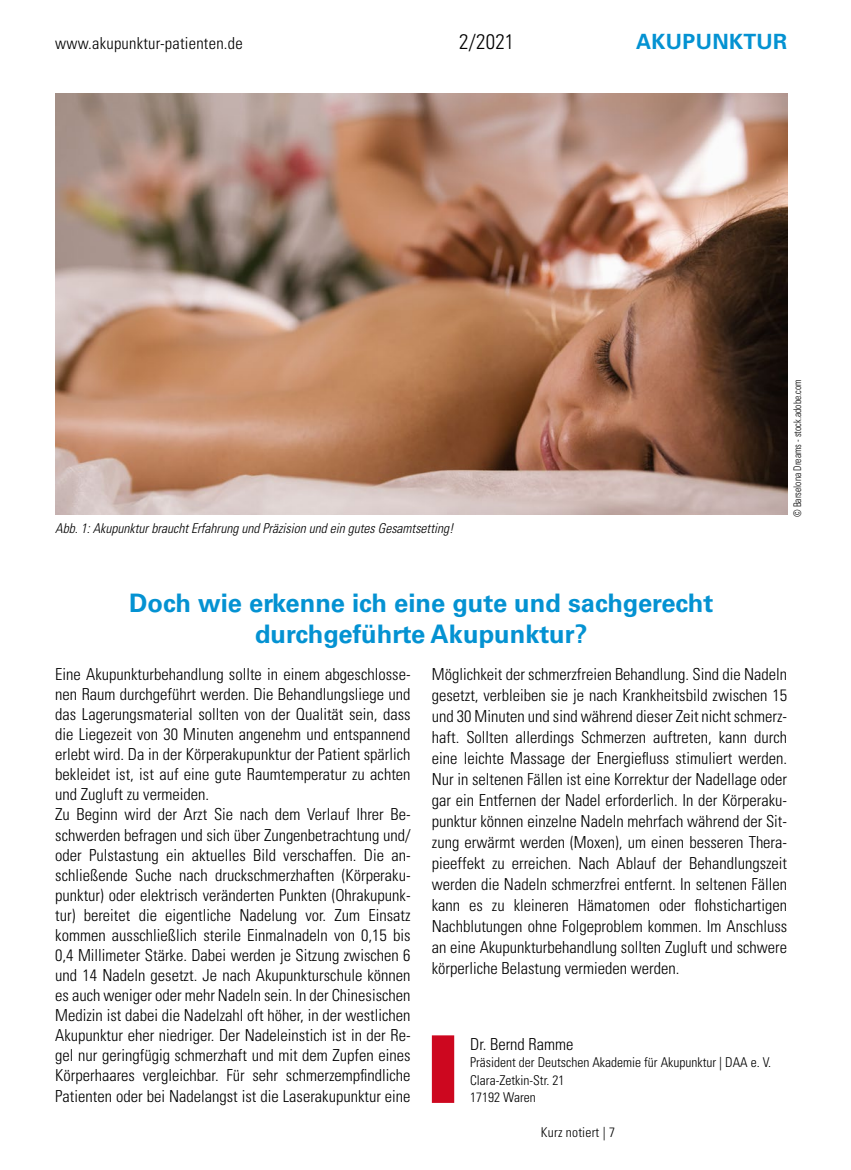
<style>
.page{position:relative;width:851px;height:1170px;background:#fff}
.page>*{position:absolute;margin:0;border:0;box-sizing:border-box;transform-origin:0 0}
.HL{font:700 25.5px/30.9px "Univers LT Std";color:#0492d2;text-align:center}
.t1{font:700 21px "Univers LT Std";letter-spacing:.015em;color:#0492d2}
.t2{font:300 condensed 21px "Univers LT Std";color:#000}
.Copy{font:300 condensed 16.5px/20.1px "Univers LT Std";color:#000;text-align:justify}
.Autor{font:300 condensed 16.5px "Univers LT Std";color:#000}
.Autor-2{font:300 condensed 13.5px/17.4px "Univers LT Std";color:#000}
.BU{font:italic 300 condensed 13.5px "Univers LT Std";color:#000}
.Quellen{font:300 condensed 10.5px "Univers LT Std";color:#000;scale:.91 1}
</style>
<div class="page">
<div style="left:432px;top:1035px;width:22px;height:67px;background:#cd071f"></div>
<img style="left:55px;top:94px;width:732px;height:420px">
<p class="Copy" style="left:55px;top:33px;width:189px">www.akupunktur-patienten.de</p>
<p class="t2" style="left:459px;top:29px;width:57px">2/2021</p>
<p class="t1" style="left:636px;top:30px;width:153px">AKUPUNKTUR</p>
<p class="BU" style="left:55px;top:520px;width:400px">Abb. 1: Akupunktur braucht Erfahrung und Präzision und ein gutes Gesamtsetting!</p>
<p class="Quellen" style="left:790px;top:517px;width:153px;rotate:-90deg">© Barselona Dreams - stock.adobe.com</p>
<p class="HL" style="left:129px;top:587px;width:585px">Doch wie erkenne ich eine gute und sachgerecht durchgeführte Akupunktur?</p>
<p class="Copy" style="left:55px;top:664px;width:357px">Eine Akupunkturbehandlung sollte in einem abgeschlosse&shy;nen Raum durchgeführt werden. Die Behandlungsliege und das Lagerungsmaterial sollten von der Qualität sein, dass die Liegezeit von 30 Minuten angenehm und entspannend erlebt wird. Da in der Körperakupunktur der Patient spärlich bekleidet ist, ist auf eine gute Raumtemperatur zu achten und Zugluft zu vermeiden.</p>
<p class="Copy" style="left:55px;top:804px;width:357px">Zu Beginn wird der Arzt Sie nach dem Verlauf Ihrer Be&shy;schwerden befragen und sich über Zungenbetrachtung und/ oder Pulstastung ein aktuelles Bild verschaffen. Die an&shy;schließende Suche nach druckschmerzhaften (Körperaku&shy;punktur) oder elektrisch veränderten Punkten (Ohrakupunk&shy;tur) bereitet die eigentliche Nadelung vor. Zum Einsatz kommen ausschließlich sterile Einmalnadeln von 0,15 bis 0,4 Millimeter Stärke. Dabei werden je Sitzung zwischen 6 und 14 Nadeln gesetzt. Je nach Akupunkturschule können es auch weniger oder mehr Nadeln sein. In der Chinesischen Medizin ist dabei die Nadelzahl oft höher, in der westlichen Akupunktur eher niedriger. Der Nadeleinstich ist in der Re&shy;gel nur geringfügig schmerzhaft und mit dem Zupfen eines Körperhaares vergleichbar. Für sehr schmerzempfindliche Patienten oder bei Nadelangst ist die Laserakupunktur eine</p>
<p class="Copy" style="left:432px;top:663px;width:357px;line-height:21px">Möglichkeit der schmerzfreien Behandlung. Sind die Nadeln gesetzt, verbleiben sie je nach Krankheitsbild zwischen 15 und 30 Minuten und sind während dieser Zeit nicht schmerz&shy;haft. Sollten allerdings Schmerzen auftreten, kann durch eine leichte Massage der Energiefluss stimuliert werden.<br>Nur in seltenen Fällen ist eine Korrektur der Nadellage oder gar ein Entfernen der Nadel erforderlich. In der Körperaku&shy;punktur können einzelne Nadeln mehrfach während der Sit&shy;zung erwärmt werden (Moxen), um einen besseren Thera&shy;pieeffekt zu erreichen. Nach Ablauf der Behandlungszeit werden die Nadeln schmerzfrei entfernt. In seltenen Fällen kann es zu kleineren Hämatomen oder flohstichartigen Nachblutungen ohne Folgeproblem kommen. Im Anschluss an eine Akupunkturbehandlung sollten Zugluft und schwere körperliche Belastung vermieden werden.</p>
<p class="Autor" style="left:470px;top:1033px;width:105px">Dr. Bernd Ramme</p>
<p class="Autor-2" style="left:470px;top:1053px;width:302px">Präsident der Deutschen Akademie für Akupunktur | DAA e. V.<br>Clara-Zetkin-Str. 21<br>17192 Waren</p>
<p class="Autor-2" style="left:541px;top:1123px;width:76px">Kurz notiert | 7</p>
</div>
